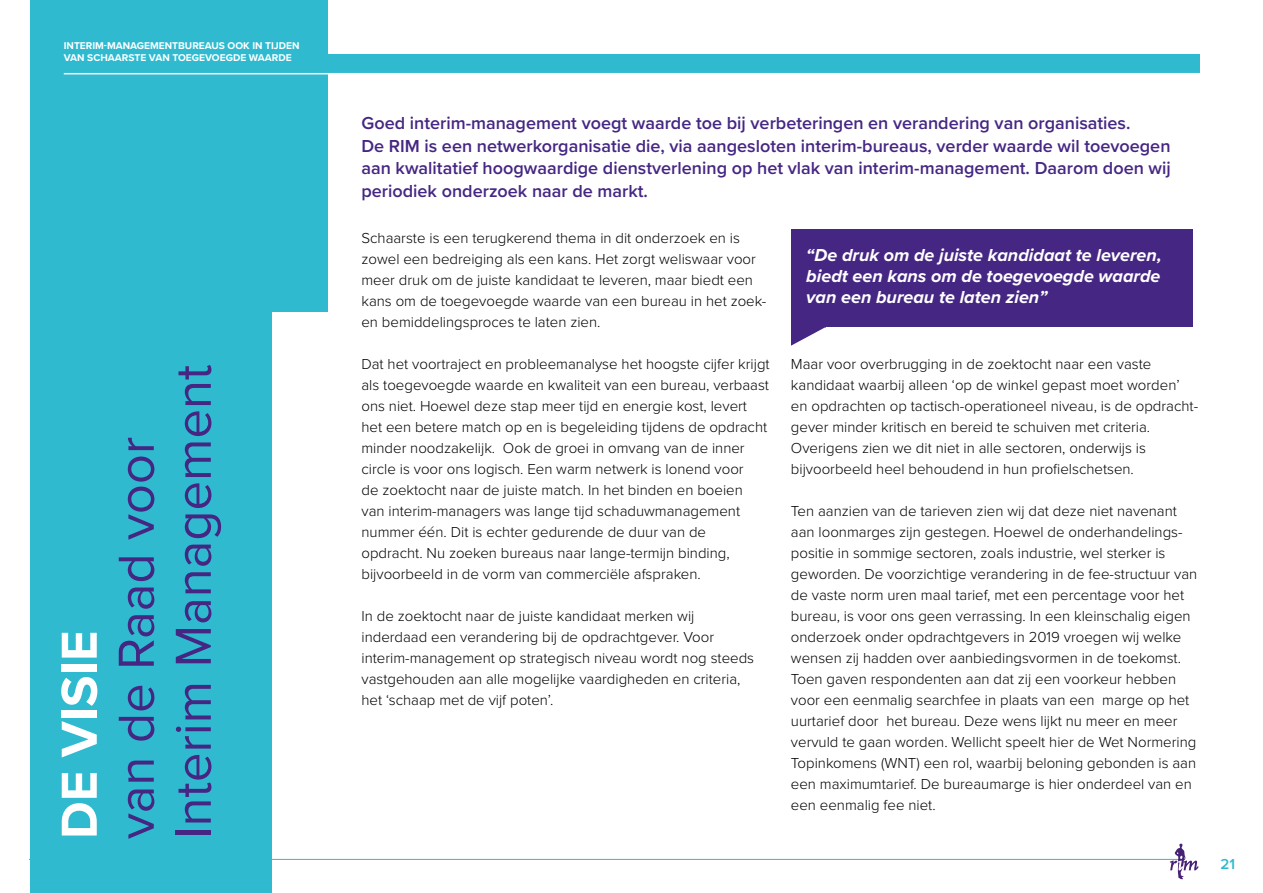
<style>
.page{position:relative;width:1263px;height:893px;background:#fff}
.page>*{position:absolute;margin:0;border:0;box-sizing:border-box;transform-origin:0 0}
.t1{font:52.5px/57px "Proxima Nova";color:#452683}
.t2{font:700 52.5px "Proxima Nova";color:#fff}
.t3{font:600 18px/22.5px "Proxima Nova";color:#452683}
.t4{font:italic 700 18px/21px "Proxima Nova";color:#fff;text-align:justify}
.t5{font:300 15px/21px "Proxima Nova";color:#000}
.t6{font:600 15px "Proxima Nova";color:#2fbad0}
.t7{font:700 10.2px/12.3px "Proxima Nova";color:#fff}
</style>
<div class="page">
<hr style="left:30px;top:859px;width:1150px;height:1px;background:#30b9d0">
<svg style="left:1170px;top:844px;width:29px;height:35px"></svg>
<div style="left:30px;top:0;width:241px;height:893px;background:#2fbad0"></div>
<div style="left:210px;top:0;width:118px;height:311px;background:#2fbad0"></div>
<div style="left:54px;top:54px;width:1145px;height:20px;background:#2fbad0"></div>
<hr style="left:64px;top:73px;width:1145px;height:1px;background:#fff">
<div style="left:825px;top:230px;width:368px;height:97px;background:#452683"></div>
<div style="left:791px;top:230px;width:34px;height:116px;background:#452683"></div>
<svg style="left:791px;top:327px;width:35px;height:19px"></svg>
<p class="t7" style="left:64px;top:39px;width:237px">INTERIM-MANAGEMENTBUREAUS OOK IN TIJDEN<br>VAN SCHAARSTE VAN TOEGEVOEGDE WAARDE</p>
<h1 class="t2" style="left:40px;top:839px;width:210px;rotate:-90deg">DE VISIE</h1>
<h1 class="t1" style="left:105px;top:839px;width:476px;rotate:-90deg">van de Raad voor<br>Interim Management</h1>
<p class="t3" style="left:361px;top:111px;width:811px">Goed interim-management voegt waarde toe bij verbeteringen en verandering van organisaties.<br>De RIM is een netwerkorganisatie die, via aangesloten interim-bureaus, verder waarde wil toevoegen aan kwalitatief hoogwaardige dienstverlening op het vlak van interim-management. Daarom doen wij periodiek onderzoek naar de markt.</p>
<p class="t5" style="left:361px;top:227px;width:406px">Schaarste is een terugkerend thema in dit onderzoek en is zowel een bedreiging als een kans. Het zorgt weliswaar voor meer druk om de juiste kandidaat te leveren, maar biedt een kans om de toegevoegde waarde van een bureau in het zoek&shy;en bemiddelingsproces te laten zien.</p>
<p class="t5" style="left:361px;top:353px;width:410px">Dat het voortraject en probleemanalyse het hoogste cijfer krijgt als toegevoegde waarde en kwaliteit van een bureau, verbaast ons niet. Hoewel deze stap meer tijd en energie kost, levert het een betere match op en is begeleiding tijdens de opdracht minder noodzakelijk. Ook de groei in omvang van de inner circle is voor ons logisch. Een warm netwerk is lonend voor<br>de zoektocht naar de juiste match. In het binden en boeien van interim-managers was lange tijd schaduwmanagement nummer één. Dit is echter gedurende de duur van de opdracht. Nu zoeken bureaus naar lange-termijn binding, bijvoorbeeld in de vorm van commerciële afspraken.</p>
<p class="t5" style="left:361px;top:605px;width:394px">In de zoektocht naar de juiste kandidaat merken wij inderdaad een verandering bij de opdrachtgever. Voor interim-management op strategisch niveau wordt nog steeds vastgehouden aan alle mogelijke vaardigheden en criteria, het ‘schaap met de vijf poten’.</p>
<p class="t4" style="left:806px;top:244px;width:357px">“De druk om de juiste kandidaat te leveren, biedt een kans om de toegevoegde waarde van een bureau te laten zien”</p>
<p class="t5" style="left:791px;top:353px;width:409px">Maar voor overbrugging in de zoektocht naar een vaste kandidaat waarbij alleen ‘op de winkel gepast moet worden’ en opdrachten op tactisch-operationeel niveau, is de opdracht&shy;gever minder kritisch en bereid te schuiven met criteria.<br>Overigens zien we dit niet in alle sectoren, onderwijs is bijvoorbeeld heel behoudend in hun profielschetsen.</p>
<p class="t5" style="left:791px;top:500px;width:408px">Ten aanzien van de tarieven zien wij dat deze niet navenant aan loonmarges zijn gestegen. Hoewel de onderhandelings&shy;positie in sommige sectoren, zoals industrie, wel sterker is geworden. De voorzichtige verandering in de fee-structuur van de vaste norm uren maal tarief, met een percentage voor het bureau, is voor ons geen verrassing. In een kleinschalig eigen onderzoek onder opdrachtgevers in 2019 vroegen wij welke wensen zij hadden over aanbiedingsvormen in de toekomst.<br>Toen gaven respondenten aan dat zij een voorkeur hebben voor een eenmalig searchfee in plaats van een marge op het uurtarief door het bureau. Deze wens lijkt nu meer en meer vervuld te gaan worden. Wellicht speelt hier de Wet Normering Topinkomens (WNT) een rol, waarbij beloning gebonden is aan een maximumtarief. De bureaumarge is hier onderdeel van en een eenmalig fee niet.</p>
<p class="t6" style="left:1220px;top:853px;width:16px">21</p>
</div>
